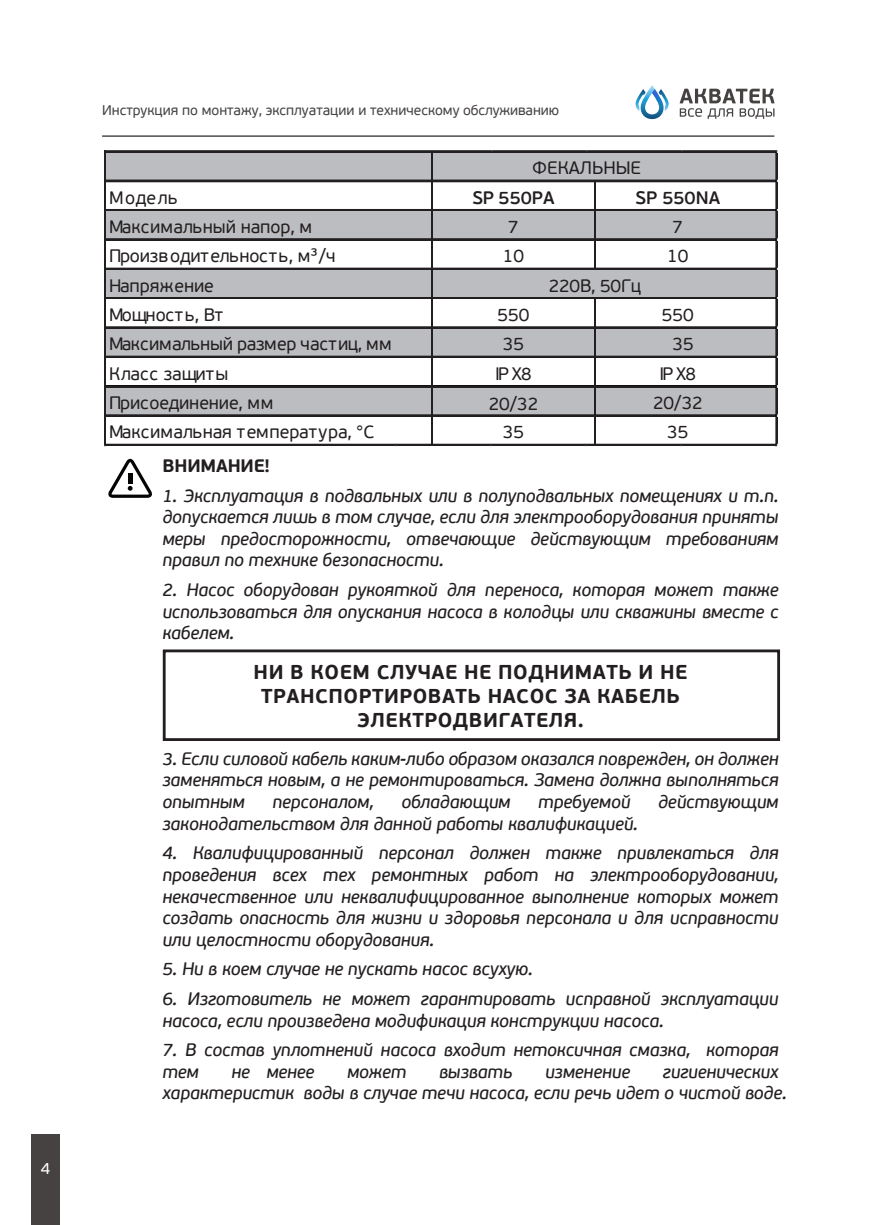
<style>
.page{position:relative;width:885px;height:1225px;background:#fff}
.page>*{position:absolute;margin:0;border:0;box-sizing:border-box;transform-origin:0 0}
.t1{font:700 20px/24px "PF Beau Sans Pro";letter-spacing:.025em;color:#231f20;text-align:center}
.t2{font:italic 18px/21.6px "PF Beau Sans Pro Bbook";letter-spacing:-.01em;color:#231f20;text-align:justify}
.t3{font:18px/29.4px "PF Beau Sans Pro";letter-spacing:-.01em;color:#231f20}
.t4{font:600 18px "PF Beau Sans Pro";color:#231f20}
.t5{font:700 18px "PF Beau Sans Pro";letter-spacing:-.01em;color:#231f20}
.t6{font:16px "PF Beau Sans Pro";color:#fff}
.t7{font:14px "PF Beau Sans Pro";color:#454241}
</style>
<div class="page">
<div style="left:106px;top:151px;width:669px;height:32px;background:#bcbdc0"></div>
<div style="left:106px;top:211px;width:669px;height:28px;background:#bcbdc0"></div>
<div style="left:106px;top:270px;width:669px;height:29px;background:#bcbdc0"></div>
<div style="left:106px;top:328px;width:669px;height:30px;background:#bcbdc0"></div>
<div style="left:106px;top:387px;width:669px;height:30px;background:#bcbdc0"></div>
<hr style="left:106px;top:151px;width:671px;height:2px;background:#231f20">
<hr style="left:106px;top:180px;width:671px;height:2px;background:#231f20">
<hr style="left:106px;top:209px;width:671px;height:2px;background:#231f20">
<hr style="left:106px;top:238px;width:671px;height:1px;background:#050504">
<hr style="left:106px;top:239px;width:671px;height:2px;background:#231f20">
<hr style="left:106px;top:268px;width:671px;height:2px;background:#231f20">
<hr style="left:106px;top:297px;width:671px;height:2px;background:#231f20">
<hr style="left:106px;top:326px;width:671px;height:1px;background:#050504">
<hr style="left:106px;top:327px;width:671px;height:2px;background:#231f20">
<hr style="left:106px;top:356px;width:671px;height:2px;background:#231f20">
<hr style="left:106px;top:385px;width:671px;height:2px;background:#231f20">
<hr style="left:106px;top:414px;width:671px;height:1px;background:#050504">
<hr style="left:106px;top:415px;width:671px;height:2px;background:#231f20">
<hr style="left:104px;top:151px;width:1px;height:295px;background:#050504">
<hr style="left:105px;top:151px;width:1px;height:295px;background:#231f20">
<hr style="left:106px;top:444px;width:671px;height:2px;background:#231f20">
<hr style="left:775px;top:153px;width:2px;height:293px;background:#231f20">
<hr style="left:431px;top:153px;width:1px;height:293px;background:#231f20">
<hr style="left:594px;top:182px;width:1px;height:86px;background:#231f20">
<hr style="left:594px;top:297px;width:1px;height:149px;background:#231f20">
<svg style="left:108px;top:459px;width:44px;height:39px"></svg>
<hr style="left:128px;top:474px;width:4px;height:10px;background:#040503">
<div style="left:163px;top:649px;width:617px;height:92px;border:3px solid #231f20"></div>
<div style="left:31px;top:1134px;width:29px;height:91px;background:#454241"></div>
<svg style="left:679px;top:89px;width:95px;height:30px"></svg>
<svg style="left:635px;top:85px;width:33px;height:34px"></svg>
<hr style="left:102px;top:135px;width:672px;height:2px;background:#454241">
<p class="t6" style="left:41px;top:1158px;width:11px">4</p>
<p class="t7" style="left:102px;top:102px;width:458px">Инструкция по монтажу, эксплуатации и техническому обслуживанию</p>
<p class="t3" style="left:109px;top:183px;width:204px">Модель<br>Максимальный напор, м</p>
<p class="t3" style="left:532px;top:154px;width:110px">ФЕКАЛЬНЫЕ</p>
<p class="t4" style="left:472px;top:187px;width:84px">SP 550PA</p>
<p class="t4" style="left:635px;top:187px;width:86px">SP 550NA</p>
<p class="t3" style="left:508px;top:212px;width:12px">7</p>
<p class="t3" style="left:672px;top:212px;width:12px">7</p>
<p class="t3" style="left:109px;top:242px;width:228px">Производительность, м³/ч</p>
<p class="t3" style="left:503px;top:242px;width:23px">10</p>
<p class="t3" style="left:667px;top:242px;width:23px">10</p>
<p class="t3" style="left:109px;top:271px;width:106px">Напряжение</p>
<p class="t3" style="left:548px;top:271px;width:94px">220В, 50Гц</p>
<p class="t3" style="left:109px;top:300px;width:115px">Мощность, Вт</p>
<p class="t3" style="left:497px;top:300px;width:33px">550</p>
<p class="t3" style="left:662px;top:300px;width:33px">550</p>
<p class="t3" style="left:109px;top:330px;width:284px">Максимальный размер частиц, мм</p>
<p class="t3" style="left:503px;top:330px;width:23px">35</p>
<p class="t3" style="left:672px;top:330px;width:23px">35</p>
<p class="t3" style="left:109px;top:359px;width:121px">Класс защиты</p>
<p class="t3" style="left:495px;top:359px;width:38px">IP X8</p>
<p class="t3" style="left:659px;top:359px;width:38px">IP X8</p>
<p class="t3" style="left:109px;top:388px;width:165px">Присоединение, мм</p>
<p class="t3" style="left:488px;top:389px;width:51px">20/32</p>
<p class="t3" style="left:653px;top:388px;width:51px">20/32</p>
<p class="t3" style="left:109px;top:418px;width:266px">Максимальная температура, °C</p>
<p class="t3" style="left:503px;top:418px;width:23px">35</p>
<p class="t3" style="left:667px;top:418px;width:23px">35</p>
<p class="t5" style="left:162px;top:454px;width:109px">ВНИМАНИЕ!</p>
<p class="t2" style="left:162px;top:485px;width:617px">1. Эксплуатация в подвальных или в полуподвальных помещениях и т.п. допускается лишь в том случае, если для электрооборудования приняты меры предосторожности, отвечающие действующим требованиям правил по технике безопасности.</p>
<p class="t2" style="left:162px;top:579px;width:617px">2. Насос оборудован рукояткой для переноса, которая может также использоваться для опускания насоса в колодцы или скважины вместе с кабелем.</p>
<p class="t1" style="left:253px;top:660px;width:435px">НИ В КОЕМ СЛУЧАЕ НЕ ПОДНИМАТЬ И НЕ<br>ТРАНСПОРТИРОВАТЬ НАСОС ЗА КАБЕЛЬ<br>ЭЛЕКТРОДВИГАТЕЛЯ.</p>
<p class="t2" style="left:162px;top:748px;width:617px">3. Если силовой кабель каким-либо образом оказался поврежден, он должен заменяться новым, а не ремонтироваться. Замена должна выполняться опытным</p>
<p class="t2" style="left:272px;top:791px;width:103px">персоналом,</p>
<p class="t2" style="left:401px;top:791px;width:111px">обладающим</p>
<p class="t2" style="left:538px;top:791px;width:94px">требуемой</p>
<p class="t2" style="left:658px;top:791px;width:122px">действующим</p>
<p class="t2" style="left:162px;top:813px;width:477px">законодательством для данной работы квалификацией.</p>
<p class="t2" style="left:162px;top:842px;width:617px">4. Квалифицированный персонал должен также привлекаться для проведения всех тех ремонтных работ на электрооборудовании, некачественное или неквалифицированное выполнение которых может создать опасность для жизни и здоровья персонала и для исправности или целостности оборудования.</p>
<p class="t2" style="left:162px;top:958px;width:372px">5. Ни в коем случае не пускать насос всухую.</p>
<p class="t2" style="left:162px;top:988px;width:617px">6. Изготовитель не может гарантировать исправной эксплуатации насоса, если произведена модификация конструкции насоса.</p>
<p class="t2" style="left:162px;top:1039px;width:617px">7. В состав уплотнений насоса входит нетоксичная смазка, которая тем</p>
<p class="t2" style="left:162px;top:1061px;width:626px;text-indent:500px">гигиенических характеристик воды в случае течи насоса, если речь идет о чистой воде.</p>
<p class="t2" style="left:231px;top:1061px;width:84px">не менее</p>
<p class="t2" style="left:347px;top:1061px;width:61px">может</p>
<p class="t2" style="left:439px;top:1061px;width:75px">вызвать</p>
<p class="t2" style="left:545px;top:1061px;width:87px">изменение</p>
</div>
